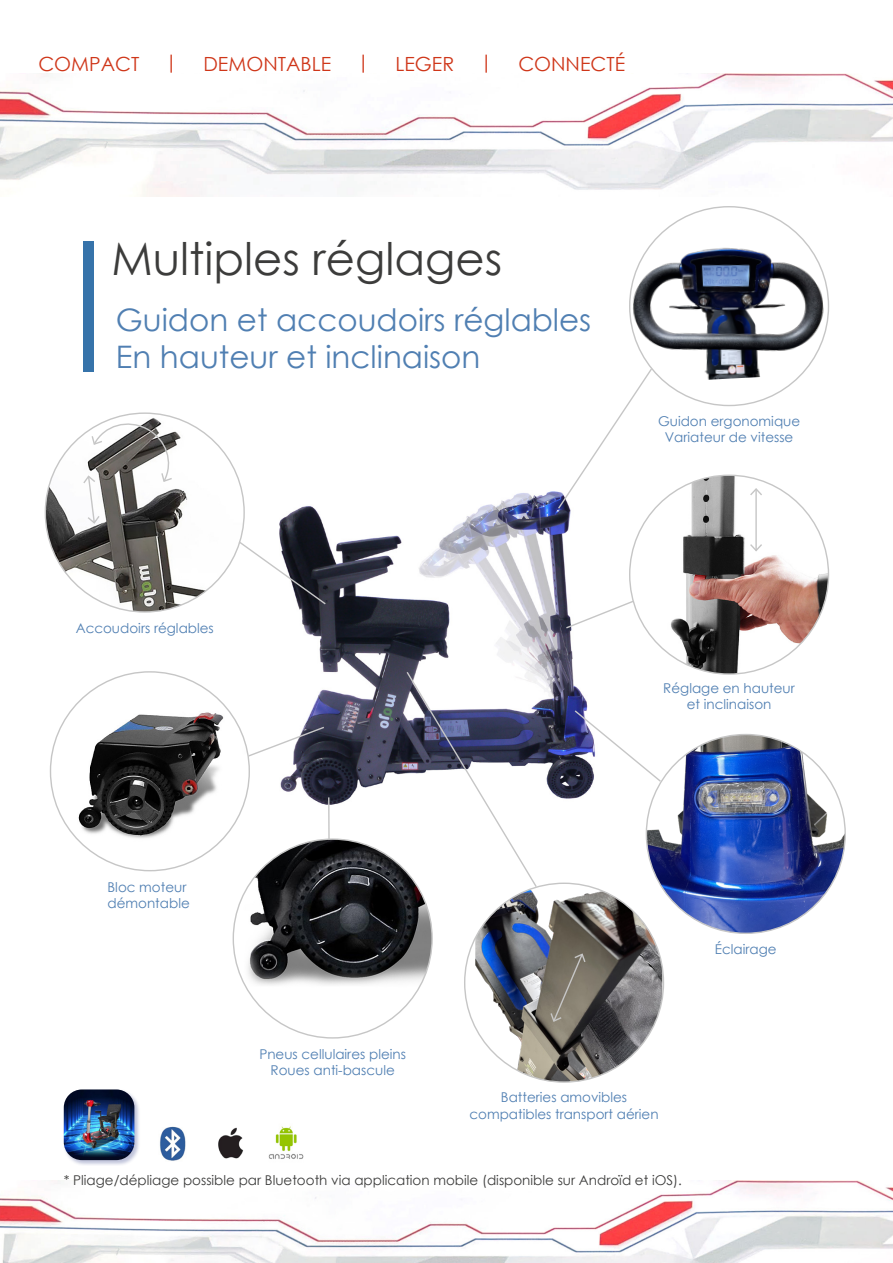
<style>
.page{position:relative;width:893px;height:1263px;background:#fff}
.page>*{position:absolute;margin:0;border:0;box-sizing:border-box;transform-origin:0 0}
.t1{font:45px "Century Gothic";color:#3c3c3b}
.t2{font:31.05px/37.2px "Century Gothic";color:#507fb2}
.t3{font:19.5px "Century Gothic";color:#cf3619}
.t4{font:13.5px/16.2px "Century Gothic";color:#507fb2;text-align:center}
.t5{font:13.5px "Century Gothic";color:#3c3c3b}
</style>
<div class="page">
<img style="left:0;top:73px;width:893px;height:123px">
<img style="left:0;top:1180px;width:893px;height:83px">
<img style="left:268px;top:1126px;width:36px;height:33px">
<img style="left:160px;top:1126px;width:26px;height:35px">
<img style="left:218px;top:1127px;width:26px;height:32px">
<div style="left:63px;top:1089px;width:77px;height:77px;background:#283583;opacity:.3"></div>
<img style="left:64px;top:1089px;width:70px;height:71px">
<div style="left:83px;top:241px;width:10px;height:130px;background:#3673aa"></div>
<img style="left:279px;top:491px;width:314px;height:314px">
<img style="left:630px;top:475px;width:198px;height:199px;border-radius:99px">
<svg style="left:565px;top:599px;width:70px;height:31px"></svg>
<svg style="left:405px;top:670px;width:133px;height:213px"></svg>
<img style="left:646px;top:734px;width:199px;height:199px;border-radius:99px">
<img style="left:475px;top:883px;width:187px;height:199px">
<img style="left:630px;top:225px;width:198px;height:157px">
<img style="left:45px;top:413px;width:199px;height:199px;border-radius:99px">
<svg style="left:82px;top:417px;width:92px;height:108px"></svg>
<svg style="left:237px;top:540px;width:90px;height:66px"></svg>
<img style="left:50px;top:691px;width:199px;height:160px">
<svg style="left:247px;top:725px;width:79px;height:33px"></svg>
<img style="left:233px;top:839px;width:199px;height:177px">
<svg style="left:557px;top:367px;width:96px;height:143px"></svg>
<svg style="left:573px;top:709px;width:89px;height:74px"></svg>
<hr style="left:328px;top:797px;width:2px;height:42px;background:#c6c6c6">
<svg style="left:549px;top:952px;width:38px;height:71px;background:#817a6d"></svg>
<hr style="left:755px;top:489px;width:2px;height:61px;background:#c6c6c6">
<svg style="left:749px;top:543px;width:15px;height:9px"></svg>
<svg style="left:749px;top:487px;width:15px;height:10px"></svg>
<h3 class="t3" style="left:38px;top:51px;width:102px">COMPACT</h3>
<h3 class="t3" style="left:165px;top:48px;width:15px">|</h3>
<h3 class="t3" style="left:203px;top:51px;width:129px">DEMONTABLE</h3>
<h3 class="t3" style="left:357px;top:48px;width:15px">|</h3>
<h3 class="t3" style="left:395px;top:51px;width:60px">LEGER</h3>
<h3 class="t3" style="left:480px;top:48px;width:15px">|</h3>
<h3 class="t3" style="left:518px;top:51px;width:108px">CONNECTÉ</h3>
<h1 class="t1" style="left:111px;top:227px;width:392px">Multiples réglages</h1>
<h2 class="t2" style="left:116px;top:301px;width:477px">Guidon et accoudoirs réglables<br>En hauteur et inclinaison</h2>
<p class="t4" style="left:658px;top:413px;width:144px">Guidon ergonomique<br>Variateur de vitesse</p>
<p class="t4" style="left:76px;top:620px;width:140px">Accoudoirs réglables</p>
<p class="t4" style="left:108px;top:878px;width:84px;text-align:left">Bloc moteur démontable</p>
<p class="t4" style="left:259px;top:1046px;width:148px">Pneus cellulaires pleins<br>Roues anti-bascule</p>
<p class="t4" style="left:663px;top:680px;width:133px">Réglage en hauteur et inclinaison</p>
<p class="t4" style="left:715px;top:941px;width:63px">Éclairage</p>
<p class="t4" style="left:469px;top:1089px;width:191px">Batteries amovibles compatibles transport aérien</p>
<p class="t5" style="left:64px;top:1170px;width:620px">* Pliage/dépliage possible par Bluetooth via application mobile (disponible sur Androïd et iOS).</p>
</div>
